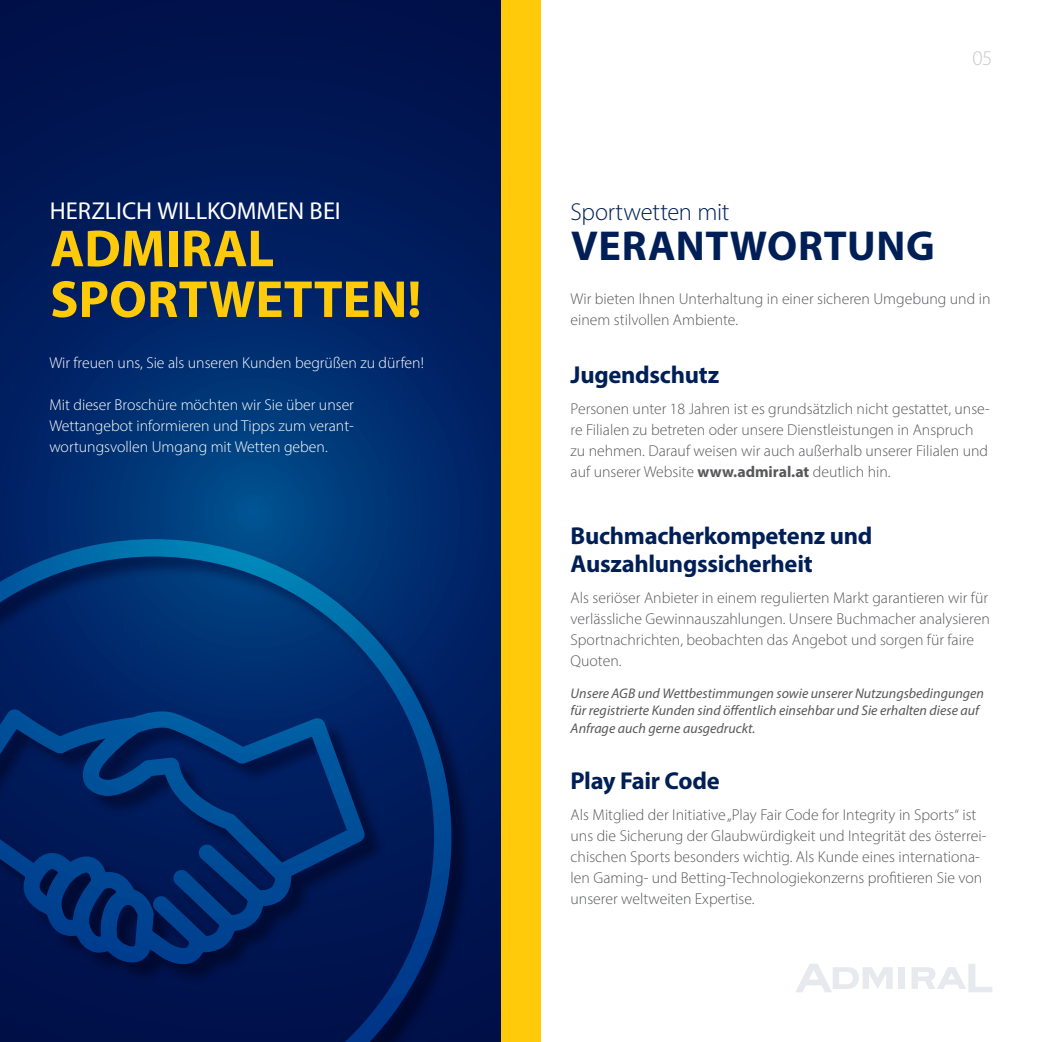
<style>
.page{position:relative;width:1042px;height:1042px;background:#fff}
.page>*{position:absolute;margin:0;border:0;box-sizing:border-box;transform-origin:0 0}
.t1{font:700 52.5px/50.8px "Myriad Pro";letter-spacing:.005em;color:#feca0a}
.t2{font:700 42px "Myriad Pro";letter-spacing:.015em;color:#001f56}
.erste_Zeile_Grundlin{font:700 24.5px/28px "Myriad Pro";letter-spacing:-.01em;color:#001f56}
.t3{font:24.5px "Myriad Pro";color:#fff}
.t4{font:300 24.5px "Myriad Pro";letter-spacing:-.01em;color:#001f56}
.t5{font:300 21px "Myriad Pro";color:#c7c8ca}
.erste_Zeile_Grundlin-2{font:300 15.75px/21px "Myriad Pro";color:#57585a}
.erste_Zeile_Grundlin-3{font:300 15.75px/21px "Myriad Pro";color:#fff;text-align:justify}
.erste_Zeile_Grundlin-4{font:italic 14px/17.5px "Myriad Pro";color:#57585a}
.s1{font-weight:700}
</style>
<div class="page">
<div style="left:899px;top:967px;width:6px;height:22px;background:#e6e9ee"></div>
<svg style="left:796px;top:964px;width:96px;height:28px"></svg>
<svg style="left:911px;top:964px;width:81px;height:28px"></svg>
<svg style="left:0;top:0;width:501px;height:1042px;background:#002160"></svg>
<div style="left:0;top:542px;width:473px;height:500px;background:#231f20;opacity:.75"></div>
<svg style="left:0;top:539px;width:451px;height:503px;background:#002a69"></svg>
<div style="left:0;top:713px;width:386px;height:272px;background:#231f20;opacity:.75"></div>
<svg style="left:0;top:708px;width:367px;height:258px;background:#002666"></svg>
<div style="left:501px;top:0;width:40px;height:1042px;background:#feca0a"></div>
<p class="t3" style="left:50px;top:196px;width:292px">HERZLICH WILLKOMMEN BEI</p>
<p class="t1" style="left:50px;top:221px;width:373px">ADMIRAL<br>SPORTWETTEN!</p>
<p class="erste_Zeile_Grundlin-3" style="left:49px;top:352px;width:376px">Wir freuen uns, Sie als unseren Kunden begrüßen zu dürfen!</p>
<p class="erste_Zeile_Grundlin-3" style="left:49px;top:394px;width:306px">Mit dieser Broschüre möchten wir Sie über unser Wettangebot informieren und Tipps zum verant&shy;wortungsvollen Umgang mit Wetten geben.</p>
<h3 class="t5" style="left:972px;top:46px;width:21px">05</h3>
<p class="t4" style="left:570px;top:197px;width:160px">Sportwetten mit</p>
<p class="t2" style="left:571px;top:218px;width:365px">VERANTWORTUNG</p>
<p class="erste_Zeile_Grundlin-2" style="left:570px;top:288px;width:421px">Wir bieten Ihnen Unterhaltung in einer sicheren Umgebung und in einem stilvollen Ambiente.</p>
<p class="erste_Zeile_Grundlin" style="left:570px;top:360px;width:150px">Jugendschutz</p>
<p class="erste_Zeile_Grundlin-2" style="left:570px;top:398px;width:421px">Personen unter 18 Jahren ist es grundsätzlich nicht gestattet, unse&shy;re Filialen zu betreten oder unsere Dienstleistungen in Anspruch zu nehmen. Darauf weisen wir auch außerhalb unserer Filialen und auf unserer Website <span class="s1">www.admiral.at</span> deutlich hin.</p>
<p class="erste_Zeile_Grundlin" style="left:570px;top:521px;width:303px">Buchmacherkompetenz und<br>Auszahlungssicherheit</p>
<p class="erste_Zeile_Grundlin-2" style="left:570px;top:587px;width:421px">Als seriöser Anbieter in einem regulierten Markt garantieren wir für verlässliche Gewinnauszahlungen. Unsere Buchmacher analysieren Sportnachrichten, beobachten das Angebot und sorgen für faire Quoten.</p>
<p class="erste_Zeile_Grundlin-4" style="left:570px;top:684px;width:415px">Unsere AGB und Wettbestimmungen sowie unserer Nutzungsbedingungen für registrierte Kunden sind öffentlich einsehbar und Sie erhalten diese auf<br>Anfrage auch gerne ausgedruckt.</p>
<p class="erste_Zeile_Grundlin" style="left:570px;top:766px;width:151px">Play Fair Code</p>
<p class="erste_Zeile_Grundlin-2" style="left:570px;top:804px;width:417px">Als Mitglied der Initiative „Play Fair Code for Integrity in Sports“ ist uns die Sicherung der Glaubwürdigkeit und Integrität des österrei&shy;chischen Sports besonders wichtig. Als Kunde eines internationa&shy;len Gaming- und Betting-Technologiekonzerns profitieren Sie von unserer weltweiten Expertise.</p>
</div>
